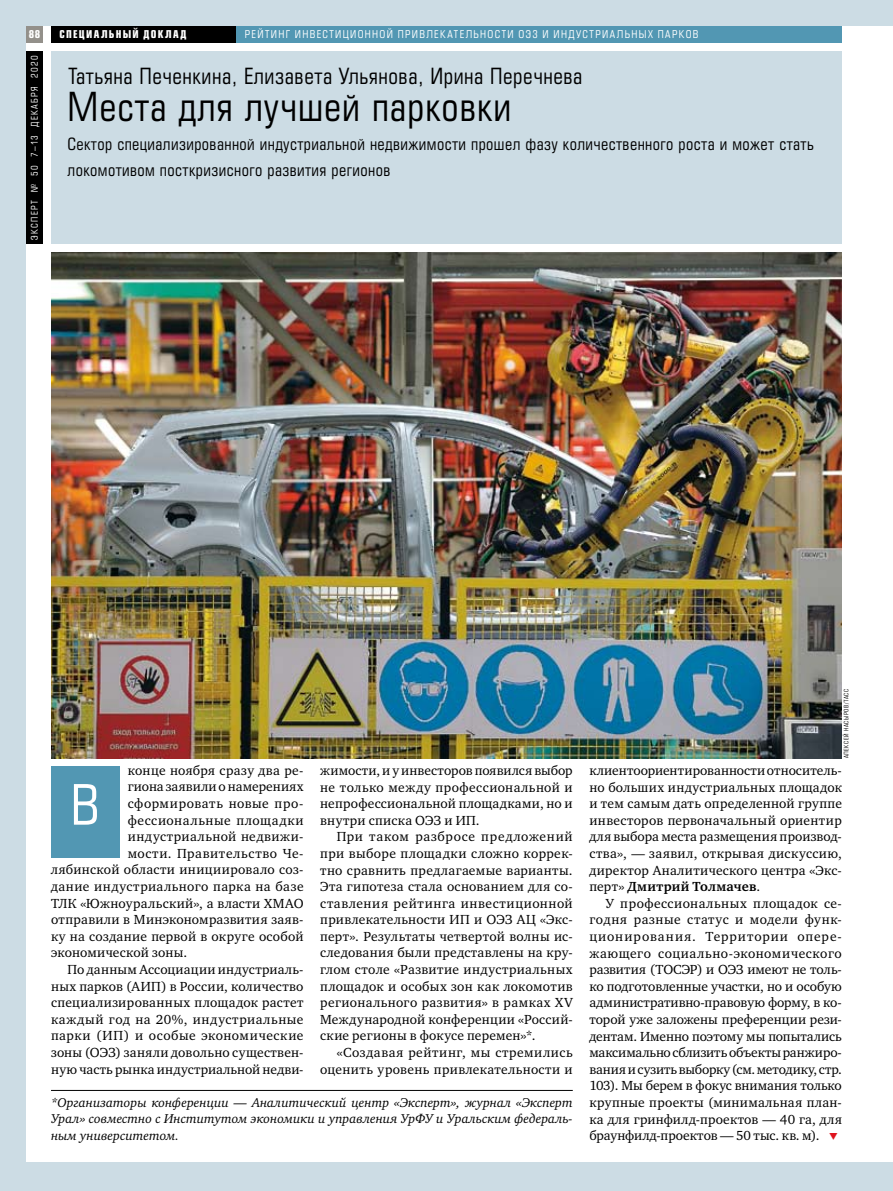
<style>
.page{position:relative;width:893px;height:1191px;background:#ccdce4}
.page>*{position:absolute;margin:0;border:0;box-sizing:border-box;transform-origin:0 0}
.t1{font:54.15px "Europe Cond";color:#fff}
.t2{font:39px "Europe Cond";letter-spacing:.025em;color:#000}
.t3{font:21.75px "Europe Cond";letter-spacing:.025em;color:#000}
.t4{font:16.5px/25.3px "Europe Cond";letter-spacing:.025em;color:#000}
.t5{font:13.5px/16.6px "Charter ITC";letter-spacing:.025em;color:#000;text-align:justify}
.t6{font:13.5px "Charter ITC";letter-spacing:.045em;color:#000}
.t7{font:13.5px "Charter ITC";letter-spacing:.005em;color:#000}
.t8{font:13.5px "Charter ITC";letter-spacing:.05em;color:#000}
.t9{font:italic 13.2px/16.6px "Charter ITC";color:#000;text-align:justify}
.t10{font:10.5px "Europe Cond";letter-spacing:.125em;color:#fff}
.t11{font:700 10.5px "Europe Cond";letter-spacing:.125em;color:#fff}
.t12{font:9px "Europe Cond";letter-spacing:.14em;color:#fff}
.t13{font:6px "Europe Cond";letter-spacing:.1em;color:#000}
.s1{font-weight:700}
</style>
<div class="page">
<div style="left:26px;top:26px;width:867px;height:1135px;background:#fff"></div>
<div style="left:26px;top:26px;width:17px;height:17px;background:#93908a"></div>
<div style="left:51px;top:51px;width:791px;height:193px;background:#ccdce4"></div>
<div style="left:26px;top:51px;width:17px;height:193px;background:#000"></div>
<div style="left:51px;top:766px;width:68px;height:92px;background:#5297b3"></div>
<div style="left:51px;top:26px;width:185px;height:17px;background:#000"></div>
<div style="left:236px;top:26px;width:606px;height:17px;background:#5297b3"></div>
<img style="left:51px;top:252px;width:791px;height:506px">
<hr style="left:51px;top:1090px;width:522px;height:1px;background:#000">
<p class="t11" style="left:29px;top:28px;width:13px">88</p>
<p class="t12" style="left:29px;top:239px;width:186px;rotate:-90deg">ЭКСПЕРТ № 50 7–13 ДЕКАБРЯ 2020</p>
<p class="t11" style="left:60px;top:28px;width:128px">СПЕЦИАЛЬНЫЙ ДОКЛАД</p>
<p class="t10" style="left:245px;top:28px;width:455px">РЕЙТИНГ ИНВЕСТИЦИОННОЙ ПРИВЛЕКАТЕЛЬНОСТИ ОЭЗ И ИНДУСТРИАЛЬНЫХ ПАРКОВ</p>
<h3 class="t3" style="left:68px;top:63px;width:515px">Татьяна Печенкина, Елизавета Ульянова, Ирина Перечнева</h3>
<h2 class="t2" style="left:68px;top:83px;width:445px">Места для лучшей парковки</h2>
<p class="t4" style="left:68px;top:131px;width:748px">Сектор специализированной индустриальной недвижимости прошел фазу количественного роста и может стать локомотивом посткризисного развития регионов</p>
<p class="t5" style="left:128px;top:762px;width:177px">конце ноября сразу два ре-</p>
<p class="t7" style="left:128px;top:778px;width:177px">гиона заявили о намерениях</p>
<p class="t5" style="left:128px;top:795px;width:177px">сформировать новые про-</p>
<p class="t6" style="left:128px;top:811px;width:177px">фессиональные площадки</p>
<p class="t5" style="left:128px;top:828px;width:177px">индустриальной недвижи-</p>
<p class="t8" style="left:128px;top:845px;width:177px">мости. Правительство Че-</p>
<p class="t5" style="left:51px;top:861px;width:254px">лябинской области инициировало соз-</p>
<p class="t5" style="left:51px;top:878px;width:254px">дание индустриального парка на базе</p>
<p class="t5" style="left:51px;top:894px;width:254px">ТЛК «Южноуральский», а власти ХМАО</p>
<p class="t5" style="left:51px;top:911px;width:254px">отправили в Минэкономразвития заяв-</p>
<p class="t5" style="left:51px;top:928px;width:254px">ку на создание первой в округе особой</p>
<p class="t7" style="left:51px;top:944px;width:138px">экономической зоны.</p>
<p class="t5" style="left:68px;top:961px;width:237px">По данным Ассоциации индустриаль-</p>
<p class="t5" style="left:51px;top:977px;width:254px">ных парков (АИП) в России, количество</p>
<p class="t5" style="left:51px;top:994px;width:254px">специализированных площадок растет</p>
<p class="t6" style="left:51px;top:1010px;width:254px">каждый год на 20%, индустриальные</p>
<p class="t5" style="left:51px;top:1027px;width:254px">парки (ИП) и особые экономические</p>
<p class="t5" style="left:51px;top:1044px;width:254px">зоны (ОЭЗ) заняли довольно существен-</p>
<p class="t5" style="left:51px;top:1060px;width:254px">ную часть рынка индустриальной недви-</p>
<h1 class="t1" style="left:71px;top:771px;width:31px">В</h1>
<p class="t5" style="left:320px;top:762px;width:254px">жимости, и у инвесторов появился выбор не только между профессиональной и непрофессиональной площадками, но и внутри списка ОЭЗ и ИП.</p>
<p class="t5" style="left:320px;top:828px;width:254px;text-indent:17px">При таком разбросе предложений при выборе площадки сложно коррек&shy;тно сравнить предлагаемые варианты.<br>Эта гипотеза стала основанием для со&shy;ставления рейтинга инвестиционной привлекательности ИП и ОЭЗ АЦ «Экс&shy;перт». Результаты четвертой волны ис&shy;следования были представлены на кру&shy;глом столе «Развитие индустриальных площадок и особых зон как локомотив регионального развития» в рамках XV Международной конференции «Россий&shy;ские регионы в фокусе перемен»*.</p>
<p class="t5" style="left:320px;top:1044px;width:254px;text-align:right">«Создавая рейтинг, мы стремились оценить уровень привлекательности и</p>
<p class="t9" style="left:51px;top:1094px;width:523px">*Организаторы конференции — Аналитический центр «Эксперт», журнал «Эксперт Урал» совместно с Институтом экономики и управления УрФУ и Уральским федераль&shy;ным университетом.</p>
<p class="t13" style="left:842px;top:758px;width:70px;rotate:-90deg">АЛЕКСЕЙ НАСЫРОВ/ТАСС</p>
<p class="t5" style="left:589px;top:762px;width:254px">клиентоориентированности относитель&shy;но больших индустриальных площадок и тем самым дать определенной группе инвесторов первоначальный ориентир для выбора места размещения производ&shy;ства», — заявил, открывая дискуссию, директор Аналитического центра «Экс&shy;перт» <span class="s1">Дмитрий Толмачев</span>.</p>
<p class="t5" style="left:589px;top:894px;width:254px;text-indent:17px">У профессиональных площадок се&shy;годня разные статус и модели функ&shy;ционирования. Территории опере&shy;жающего социально-экономического развития (ТОСЭР) и ОЭЗ имеют не толь&shy;ко подготовленные участки, но и особую административно-правовую форму, в ко&shy;торой уже заложены преференции рези&shy;дентам. Именно поэтому мы попытались максимально сблизить объекты ранжиро&shy;вания и сузить выборку (см. методику, стр.<br>103). Мы берем в фокус внимания только крупные проекты (минимальная план&shy;ка для гринфилд-проектов — 40 га, для браунфилд-проектов — 50 тыс. кв. м).</p>
</div>
